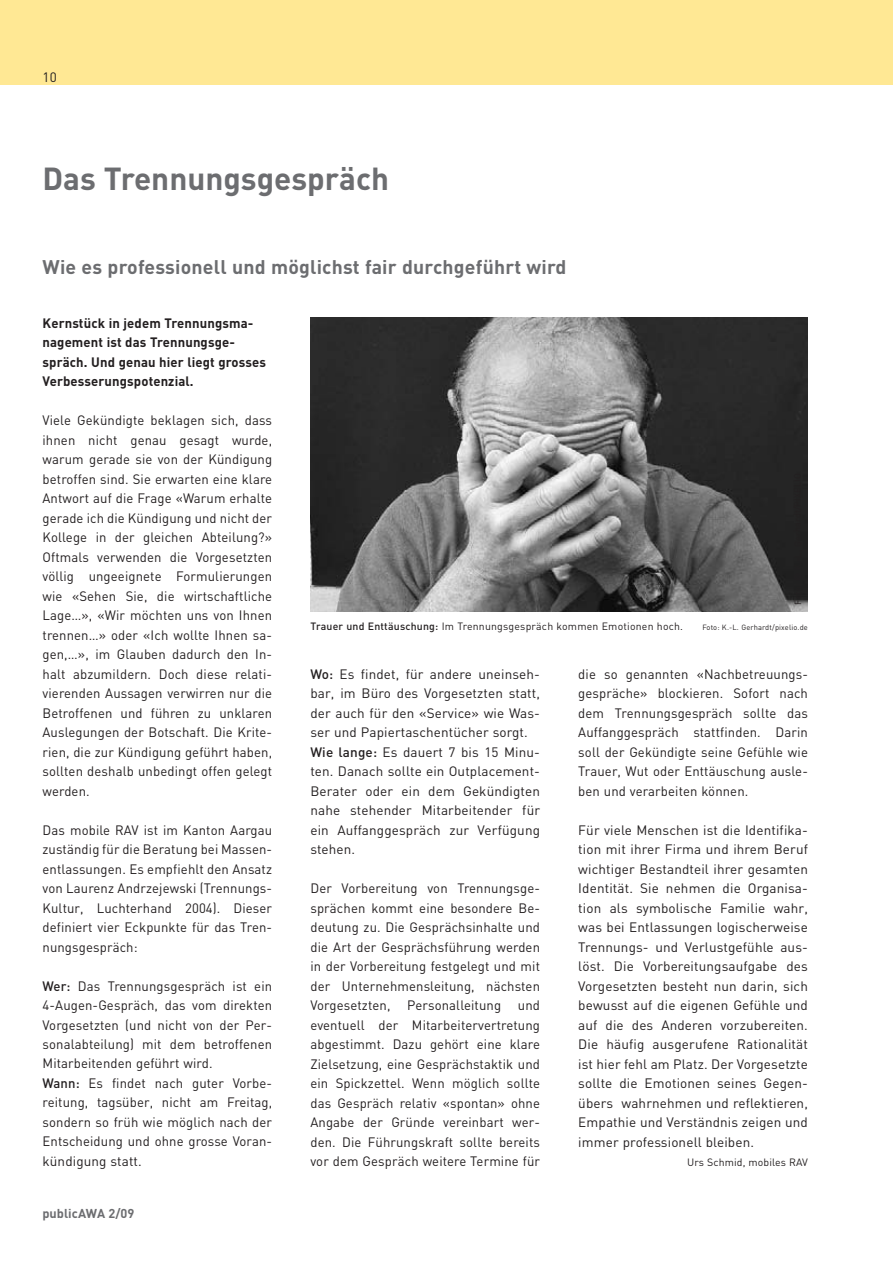
<style>
.page{position:relative;width:893px;height:1263px;background:#fff}
.page>*{position:absolute;margin:0;border:0;box-sizing:border-box;transform-origin:0 0}
.t1{font:700 31.5px "DIN";color:#6c6d70}
.t2{font:700 19.5px "DIN";letter-spacing:.01em;color:#6c6d70}
.t3{font:13.5px/19.5px "DIN";letter-spacing:.01em;color:#231f20;text-align:justify}
.t4{font:700 13.5px/19.5px "DIN";letter-spacing:.01em;color:#231f20}
.t5{font:700 12.75px "DIN";color:#6c6d70}
.t6{font:10.5px "DIN";letter-spacing:.02em;color:#231f20}
.t7{font:7.5px "DIN";letter-spacing:.02em;color:#231f20}
.s1{font-weight:500}
</style>
<div class="page">
<div style="left:0;top:0;width:893px;height:234px;background:#ffe894"></div>
<div style="left:0;top:85px;width:893px;height:149px;background:#fff"></div>
<img style="left:310px;top:318px;width:498px;height:293px">
<p class="t3" style="left:43px;top:67px;width:16px">10</p>
<h1 class="t1" style="left:43px;top:158px;width:348px">Das Trennungsgespräch</h1>
<h2 class="t2" style="left:43px;top:254px;width:526px">Wie es professionell und möglichst fair durchgeführt wird</h2>
<p class="t4" style="left:43px;top:312px;width:225px">Kernstück in jedem Trennungsma&shy;nagement ist das Trennungsge&shy;spräch. Und genau hier liegt grosses<br>Verbesserungspotenzial.</p>
<p class="t3" style="left:43px;top:410px;width:231px">Viele Gekündigte beklagen sich, dass ihnen nicht genau gesagt wurde, warum gerade sie von der Kündigung betroffen sind. Sie erwarten eine klare Antwort auf die Frage «Warum erhalte gerade ich die Kündigung und nicht der Kollege in der gleichen Abteilung?» Oftmals verwenden die Vorgesetzten völlig ungeeignete Formulierungen wie «Sehen Sie, die wirtschaftliche Lage…», «Wir möchten uns von Ihnen trennen…» oder «Ich wollte Ihnen sa&shy;gen,…», im Glauben dadurch den In&shy;halt abzumildern. Doch diese relati&shy;vierenden Aussagen verwirren nur die Betroffenen und führen zu unklaren Auslegungen der Botschaft. Die Krite&shy;rien, die zur Kündigung geführt haben, sollten deshalb unbedingt offen gelegt werden.</p>
<p class="t3" style="left:43px;top:820px;width:231px">Das mobile RAV ist im Kanton Aargau zuständig für die Beratung bei Massen&shy;entlassungen. Es empfiehlt den Ansatz von Laurenz Andrzejewski (Trennungs-Kultur, Luchterhand 2004). Dieser definiert vier Eckpunkte für das Tren&shy;nungsgespräch:</p>
<p class="t3" style="left:43px;top:976px;width:231px;text-align:left"><span class="s1">Wer:</span> Das Trennungsgespräch ist ein 4-Augen-Gespräch, das vom direkten Vorgesetzten (und nicht von der Per&shy;sonalabteilung) mit dem betroffenen Mitarbeitenden geführt wird.<br><span class="s1">Wann:</span> Es findet nach guter Vorbe&shy;reitung, tagsüber, nicht am Freitag, sondern so früh wie möglich nach der Entscheidung und ohne grosse Voran&shy;kündigung statt.</p>
<p class="t6" style="left:310px;top:620px;width:374px"><span class="s1">Trauer und Enttäuschung:</span> Im Trennungsgespräch kommen Emotionen hoch.</p>
<p class="t7" style="left:702px;top:623px;width:107px">Foto: K.-L. Gerhardt/pixelio.de</p>
<p class="t3" style="left:578px;top:664px;width:231px">die so genannten «Nachbetreuungs&shy;gespräche» blockieren. Sofort nach dem Trennungsgespräch sollte das Auffanggespräch stattfinden. Darin soll der Gekündigte seine Gefühle wie Trauer, Wut oder Enttäuschung ausle&shy;ben und verarbeiten können.</p>
<p class="t3" style="left:578px;top:820px;width:231px">Für viele Menschen ist die Identifika&shy;tion mit ihrer Firma und ihrem Beruf wichtiger Bestandteil ihrer gesamten Identität. Sie nehmen die Organisa&shy;tion als symbolische Familie wahr, was bei Entlassungen logischerweise Trennungs- und Verlustgefühle aus&shy;löst. Die Vorbereitungsaufgabe des Vorgesetzten besteht nun darin, sich bewusst auf die eigenen Gefühle und auf die des Anderen vorzubereiten.<br>Die häufig ausgerufene Rationalität ist hier fehl am Platz. Der Vorgesetzte sollte die Emotionen seines Gegen&shy;übers wahrnehmen und reflektieren, Empathie und Verständnis zeigen und immer professionell bleiben.</p>
<p class="t6" style="left:687px;top:1156px;width:122px">Urs Schmid, mobiles RAV</p>
<p class="t3" style="left:310px;top:664px;width:231px;text-align:left"><span class="s1">Wo:</span> Es findet, für andere uneinseh&shy;bar, im Büro des Vorgesetzten statt, der auch für den «Service» wie Was&shy;ser und Papiertaschentücher sorgt.<br><span class="s1">Wie lange:</span> Es dauert 7 bis 15 Minu&shy;ten. Danach sollte ein Outplacement-<br>Berater oder ein dem Gekündigten nahe stehender Mitarbeitender für ein Auffanggespräch zur Verfügung stehen.</p>
<p class="t3" style="left:310px;top:878px;width:231px">Der Vorbereitung von Trennungsge&shy;sprächen kommt eine besondere Be&shy;deutung zu. Die Gesprächsinhalte und die Art der Gesprächsführung werden in der Vorbereitung festgelegt und mit der Unternehmensleitung, nächsten Vorgesetzten, Personalleitung und eventuell der Mitarbeitervertretung abgestimmt. Dazu gehört eine klare Zielsetzung, eine Gesprächstaktik und ein Spickzettel. Wenn möglich sollte das Gespräch relativ «spontan» ohne Angabe der Gründe vereinbart wer&shy;den. Die Führungskraft sollte bereits vor dem Gespräch weitere Termine für</p>
<p class="t5" style="left:43px;top:1205px;width:93px">publicAWA 2/09</p>
</div>
